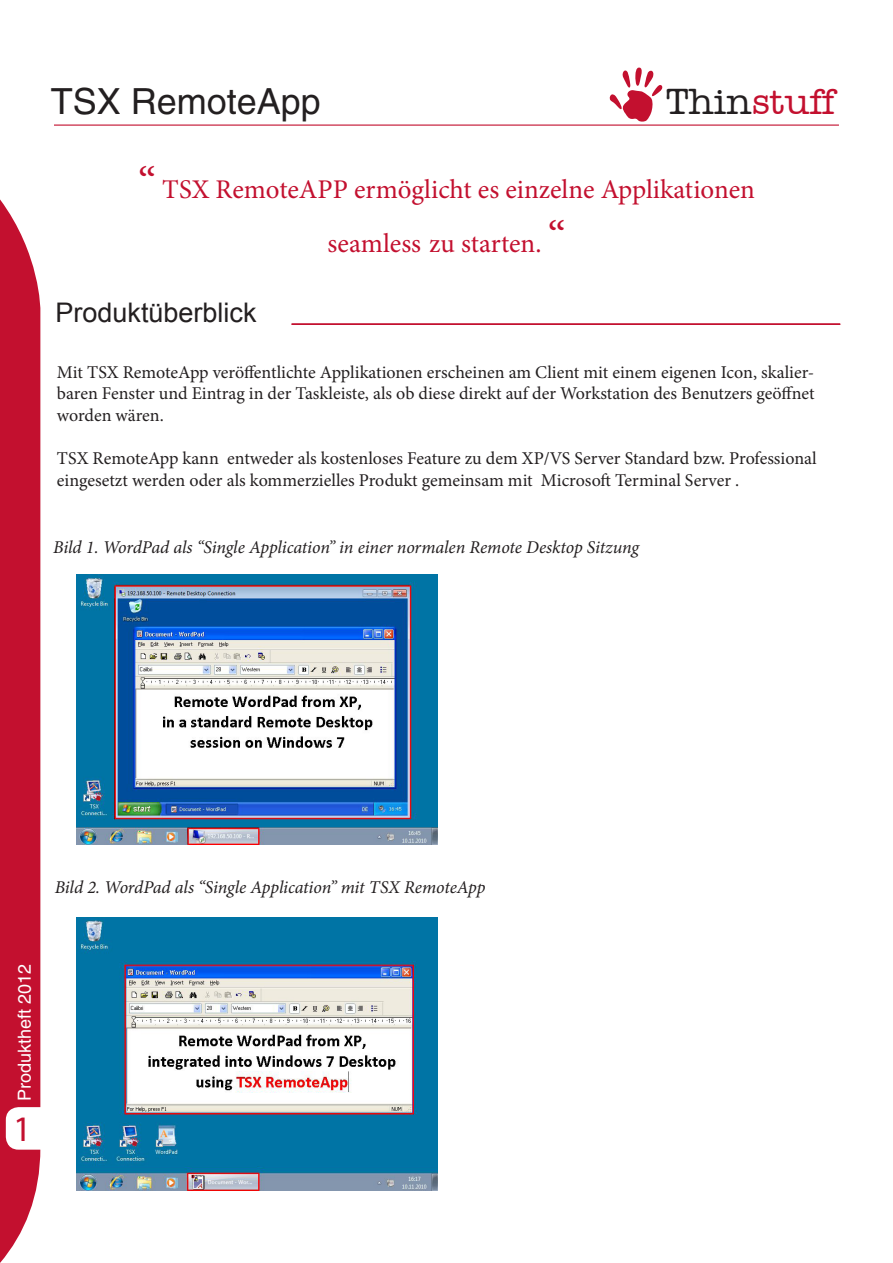
<style>
.page{position:relative;width:893px;height:1263px;background:#fff}
.page>*{position:absolute;margin:0;border:0;box-sizing:border-box;transform-origin:0 0}
.t1{font:500 37.5px "Amer Typewriter IT Cby BT";color:#c3102f}
.t2{font:36px "Helvetica";color:#231f20}
.t3{font:36px "Myriad Pro";color:#c3102f}
.t4{font:27px/54px "Minion Pro";color:#c3102f;text-align:center}
.t5{font:27px "Arial";color:#231f20}
.t6{font:18px/21.6px "Minion Pro";color:#231f20;text-align:justify}
.t7{font:italic 18px "Minion Pro";letter-spacing:-.01em;color:#231f20}
.t8{font:18px "Helvetica";color:#fff}
.s1{color:#231f20}
.s2{font-size:45px}
</style>
<div class="page">
<div style="left:0;top:199px;width:40px;height:1064px;background:#c3102f"></div>
<div style="left:6px;top:1107px;width:69px;height:43px;background:#fff;border-radius:13px"></div>
<svg style="left:609px;top:67px;width:53px;height:55px"></svg>
<hr style="left:54px;top:125px;width:785px;height:1px;background:#c3102f">
<svg style="left:291px;top:323px;width:550px;height:2px"></svg>
<img style="left:77px;top:575px;width:360px;height:270px">
<img style="left:77px;top:918px;width:360px;height:273px">
<h2 class="t2" style="left:51px;top:81px;width:272px">TSX RemoteApp</h2>
<h1 class="t1" style="left:666px;top:78px;width:170px"><span class="s1">Thin</span>stuff</h1>
<p class="t4" style="left:138px;top:163px;width:618px"><span class="s2">“</span> TSX RemoteAPP ermöglicht es einzelne Applikationen seamless zu starten. <span class="s2">“</span></p>
<p class="t5" style="left:56px;top:294px;width:203px">Produktüberblick</p>
<p class="t6" style="left:57px;top:361px;width:759px">Mit TSX RemoteApp veröffentlichte Applikationen erscheinen am Client mit einem eigenen Icon, skalier&shy;baren Fenster und Eintrag in der Taskleiste, als ob diese direkt auf der Workstation des Benutzers geöffnet worden wären.</p>
<p class="t6" style="left:57px;top:448px;width:761px">TSX RemoteApp kann entweder als kostenloses Feature zu dem XP/VS Server Standard bzw. Professional eingesetzt werden oder als kommerzielles Produkt gemeinsam mit Microsoft Terminal Server .</p>
<p class="t7" style="left:53px;top:535px;width:587px">Bild 1. WordPad als “Single Application” in einer normalen Remote Desktop Sitzung</p>
<p class="t7" style="left:55px;top:875px;width:432px">Bild 2. WordPad als “Single Application” mit TSX RemoteApp</p>
<p class="t8" style="left:14px;top:1101px;width:139px;rotate:-90deg">Produktheft 2012</p>
<p class="t3" style="left:13px;top:1106px;width:20px">1</p>
</div>
